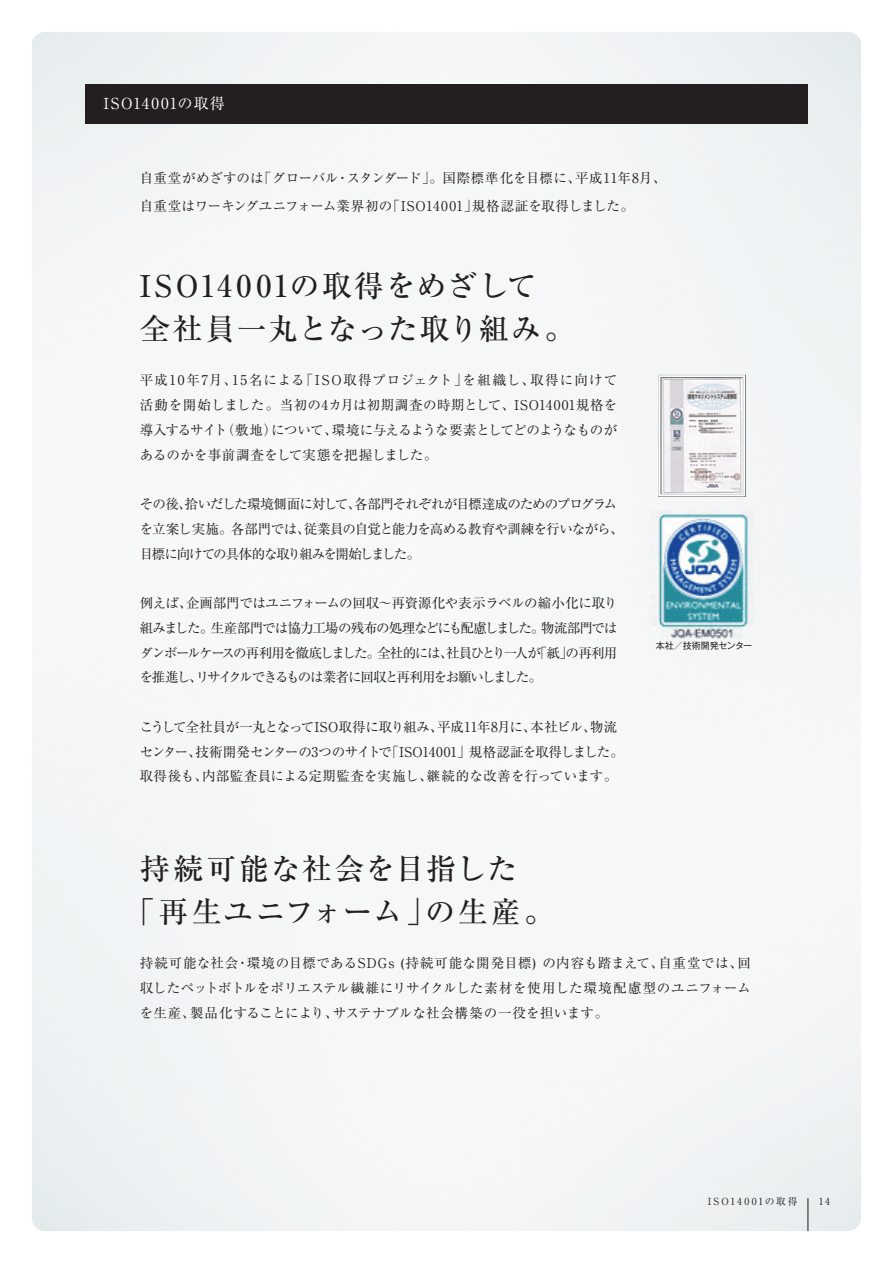
<style>
.page{position:relative;width:893px;height:1263px;background:#fff}
.page>*{position:absolute;margin:0;border:0;box-sizing:border-box;transform-origin:0 0}
.t1{font:500 30px/42.8px "Ryumin Pro";letter-spacing:.055em;color:#231f20}
.t2{font:15.15px "Ryumin Pro";letter-spacing:.07em;color:#fff}
.t3{font:13.5px/24.8px "Ryumin Pro";letter-spacing:-.035em;color:#231f20;text-align:justify}
.t4{font:13.5px/24.8px "Ryumin Pro";letter-spacing:-.015em;color:#231f20}
.t5{font:13.5px/24.8px "Ryumin Pro";letter-spacing:-.065em;color:#231f20}
.t6{font:13.5px/27.8px "Ryumin Pro";letter-spacing:.01em;color:#231f20}
.t7{font:9.75px "Ryumin Pro";letter-spacing:.19em;color:#231f20}
.t8{font:9px "Gothic MB101 Pro";letter-spacing:-.015em;color:#231f20}
</style>
<div class="page">
<img style="left:32px;top:32px;width:829px;height:1199px">
<div style="left:85px;top:84px;width:723px;height:39px;background:#231f20"></div>
<hr style="left:808px;top:1198px;width:1px;height:33px;background:#221713">
<img style="left:658px;top:375px;width:87px;height:113px">
<img style="left:523px;top:488px;width:338px;height:152px">
<p class="t2" style="left:103px;top:91px;width:123px">ISO14001の取得</p>
<p class="t6" style="left:140px;top:163px;width:528px">自重堂がめざすのは「グローバル・スタンダード」。国際標準化を目標に、平成11年8月、自重堂はワーキングユニフォーム業界初の「ISO14001」規格認証を取得しました。</p>
<h1 class="t1" style="left:140px;top:262px;width:436px">ISO14001の取得をめざして<br>全社員一丸となった取り組み。</h1>
<p class="t3" style="left:140px;top:367px;width:479px">平成10年7月、15名による「ISO取得プロジェクト」を組織し、取得に向けて活動を開始しました。当初の4カ月は初期調査の時期として、ISO14001規格を導入するサイト（敷地）について、環境に与えるような要素としてどのようなものがあるのかを事前調査をして実態を把握しました。</p>
<p class="t5" style="left:140px;top:491px;width:486px">その後、拾いだした環境側面に対して、各部門それぞれが目標達成のためのプログラムを立案し実施。各部門では、従業員の自覚と能力を高める教育や訓練を行いながら、目標に向けての具体的な取り組みを開始しました。</p>
<p class="t3" style="left:140px;top:590px;width:479px">例えば、企画部門ではユニフォームの回収～再資源化や表示ラベルの縮小化に取り組みました。生産部門では協力工場の残布の処理などにも配慮しました。物流部門ではダンボールケースの再利用を徹底しました。全社的には、社員ひとり一人が「紙」の再利用を推進し、リサイクルできるものは業者に回収と再利用をお願いしました。</p>
<p class="t4" style="left:140px;top:713px;width:486px">こうして全社員が一丸となってISO取得に取り組み、平成11年8月に、本社ビル、物流センター、技術開発センターの3つのサイトで「ISO14001」規格認証を取得しました。取得後も、内部監査員による定期監査を実施し、継続的な改善を行っています。</p>
<p class="t8" style="left:656px;top:638px;width:98px">本社／技術開発センター</p>
<h1 class="t1" style="left:125px;top:845px;width:431px;text-indent:15px">持続可能な社会を目指した「再生ユニフォーム」の生産。</h1>
<p class="t3" style="left:140px;top:950px;width:613px">持続可能な社会・環境の目標であるSDGs (持続可能な開発目標) の内容も踏まえて、自重堂では、回収したペットボトルをポリエステル繊維にリサイクルした素材を使用した環境配慮型のユニフォームを生産、製品化することにより、サステナブルな社会構築の一役を担います。</p>
<p class="t7" style="left:708px;top:1194px;width:91px">ISO14001の取得</p>
<p class="t7" style="left:819px;top:1194px;width:13px">14</p>
</div>
